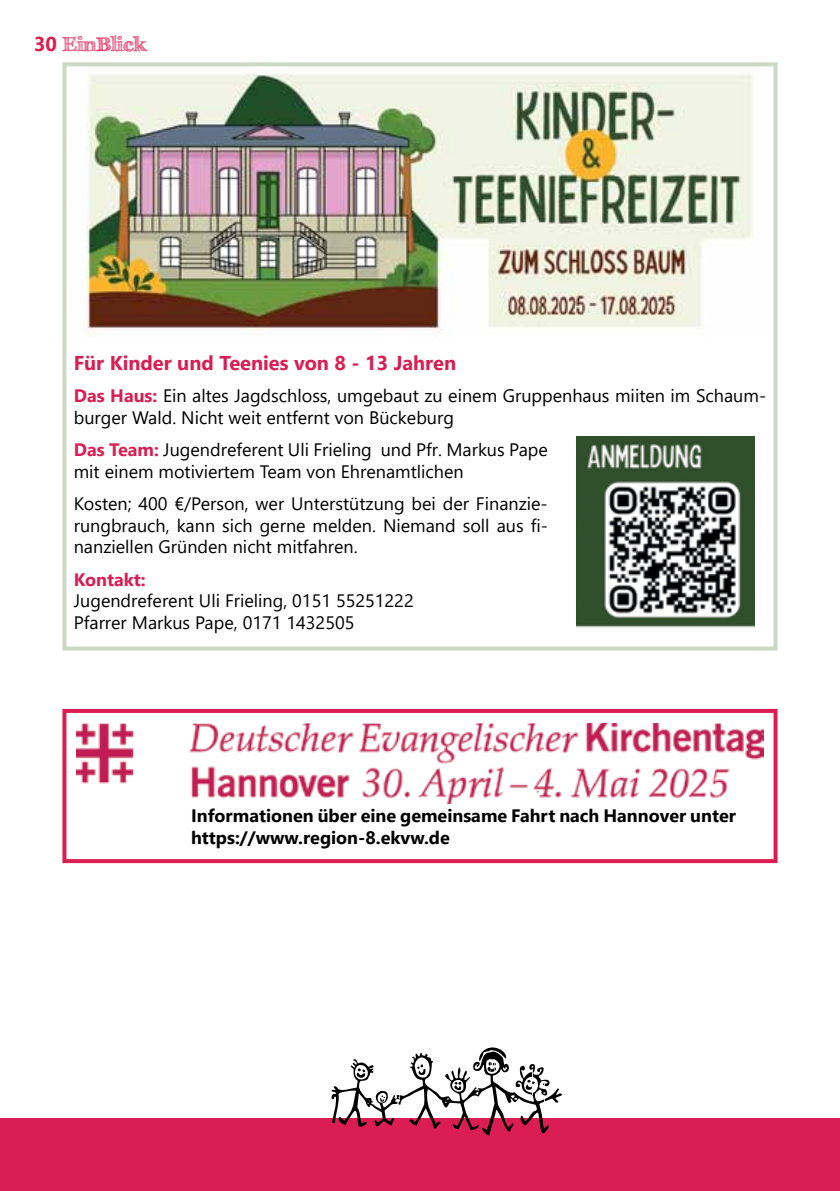
<style>
.page{position:relative;width:840px;height:1191px;background:#fff}
.page>*{position:absolute;margin:0;border:0;box-sizing:border-box;transform-origin:0 0}
.t1{font:700 20px "Segoe UI";color:#da1d52}
.t2{font:700 20px "FFF Tusj";color:#da1d52}
.t3{font:18px/21.6px "Segoe UI";color:#000}
.t4{font:700 18px/21.6px "Segoe UI";color:#000}
.t5{font:700 18px "Segoe UI";color:#da1d52}
.s1{font-family:"Segoe UI"}
.s2{font-weight:700;color:#da1d52}
</style>
<div class="page">
<div style="left:0;top:1118px;width:839px;height:73px;background:#da1d52"></div>
<img style="left:85px;top:73px;width:669px;height:264px">
<img style="left:576px;top:437px;width:177px;height:191px">
<div style="left:62px;top:62px;width:715px;height:588px;border:4px solid #cdd8c4"></div>
<svg style="left:331px;top:1047px;width:230px;height:89px"></svg>
<img style="left:77px;top:723px;width:686px;height:80px">
<div style="left:62px;top:709px;width:715px;height:154px;border:4px solid #da1d52"></div>
<p class="t2" style="left:34px;top:32px;width:113px"><span class="s1">30</span> EinBlick</p>
<p class="t1" style="left:74px;top:344px;width:383px">Für Kinder und Teenies von 8 - 13 Jahren</p>
<p class="t3" style="left:74px;top:383px;width:693px"><span class="s2">Das Haus:</span> Ein altes Jagdschloss, umgebaut zu einem Gruppenhaus miiten im Schaum&shy;burger Wald. Nicht weit entfernt von Bückeburg</p>
<p class="t3" style="left:74px;top:437px;width:475px"><span class="s2">Das Team:</span> Jugendreferent Uli Frieling und Pfr. Markus Pape mit einem motiviertem Team von Ehrenamtlichen</p>
<p class="t3" style="left:74px;top:491px;width:475px;text-align:justify">Kosten; 400 €/Person, wer Unterstützung bei der Finanzie&shy;rungbrauch, kann sich gerne melden. Niemand soll aus fi&shy;nanziellen Gründen nicht mitfahren.</p>
<p class="t5" style="left:74px;top:562px;width:73px">Kontakt:</p>
<p class="t3" style="left:74px;top:588px;width:341px">Jugendreferent Uli Frieling, 0151 55251222<br>Pfarrer Markus Pape, 0171 1432505</p>
<p class="t4" style="left:191px;top:803px;width:546px">Informationen über eine gemeinsame Fahrt nach Hannover unter https://www.region-8.ekvw.de</p>
</div>
